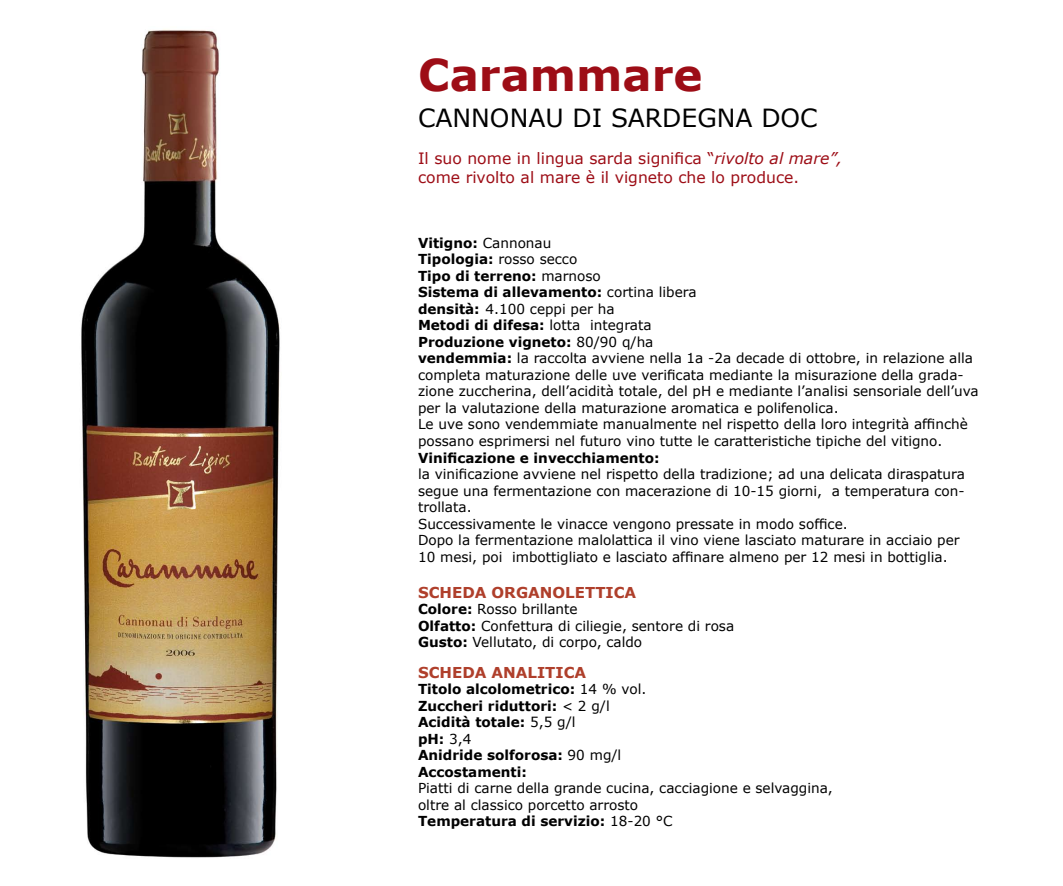
<style>
.page{position:relative;width:1063px;height:886px;background:#fff}
.page>*{position:absolute;margin:0;border:0;box-sizing:border-box;transform-origin:0 0}
.t1{font:700 43.75px "Verdana";color:#9d0d16}
.t2{font:25px "Verdana";color:#000}
.t3{font:15.62px/18.8px "Verdana";color:#9d0d16}
.t4{font:700 15px "Verdana";color:#af3f2b}
.t5{font:13.75px/16.5px "Verdana";color:#000}
.t6{font:700 13.75px/16.5px "Verdana";color:#000}
.s1{font-style:italic}
.s2{font-weight:700}
.s3{font-weight:400}
</style>
<div class="page">
<img style="left:81px;top:29px;width:199px;height:829px">
<h1 class="t1" style="left:418px;top:47px;width:286px">Carammare</h1>
<h2 class="t2" style="left:418px;top:102px;width:401px">CANNONAU DI SARDEGNA DOC</h2>
<p class="t3" style="left:418px;top:149px;width:426px">Il suo nome in lingua sarda significa “<span class="s1">rivolto al mare”, </span>come rivolto al mare è il vigneto che lo produce.</p>
<p class="t5" style="left:418px;top:235px;width:562px"><span class="s2">Vitigno:</span> Cannonau<br><span class="s2">Tipologia:</span> rosso secco<br><span class="s2">Tipo di terreno:</span> marnoso<br><span class="s2">Sistema di allevamento:</span> cortina libera<br><span class="s2">densità:</span> 4.100 ceppi per ha<br><span class="s2">Metodi di difesa:</span> lotta integrata<br><span class="s2">Produzione vigneto:</span> 80/90 q/ha<br><span class="s2">vendemmia:</span> la raccolta avviene nella 1a -2a decade di ottobre, in relazione alla completa maturazione delle uve verificata mediante la misurazione della grada&shy;zione zuccherina, dell’acidità totale, del pH e mediante l’analisi sensoriale dell’uva per la valutazione della maturazione aromatica e polifenolica.<br>Le uve sono vendemmiate manualmente nel rispetto della loro integrità affinchè possano esprimersi nel futuro vino tutte le caratteristiche tipiche del vitigno.</p>
<p class="t6" style="left:418px;top:449px;width:243px">Vinificazione e invecchiamento:</p>
<p class="t5" style="left:418px;top:466px;width:548px">la vinificazione avviene nel rispetto della tradizione; ad una delicata diraspatura segue una fermentazione con macerazione di 10-15 giorni, a temperatura con&shy;trollata.<br>Successivamente le vinacce vengono pressate in modo soffice.<br>Dopo la fermentazione malolattica il vino viene lasciato maturare in acciaio per 10 mesi, poi imbottigliato e lasciato affinare almeno per 12 mesi in bottiglia.</p>
<p class="t4" style="left:418px;top:582px;width:220px">SCHEDA ORGANOLETTICA</p>
<p class="t5" style="left:418px;top:601px;width:318px"><span class="s2">Colore:</span> Rosso brillante<br><span class="s2">Olfatto:</span> Confettura di ciliegie, sentore di rosa<br><span class="s2">Gusto:</span> Vellutato, di corpo, caldo</p>
<p class="t4" style="left:418px;top:662px;width:170px">SCHEDA ANALITICA</p>
<p class="t6" style="left:418px;top:681px;width:230px">Titolo alcolometrico: <span class="s3">14 % vol.<br></span>Zuccheri riduttori: <span class="s3">&lt; 2 g/l<br></span>Acidità totale: <span class="s3">5,5 g/l<br></span>pH: <span class="s3">3,4<br></span>Anidride solforosa: <span class="s3">90 mg/l<br></span>Accostamenti:</p>
<p class="t5" style="left:418px;top:780px;width:416px">Piatti di carne della grande cucina, cacciagione e selvaggina, oltre al classico porcetto arrosto<br><span class="s2">Temperatura di servizio:</span> 18-20 °C</p>
</div>
